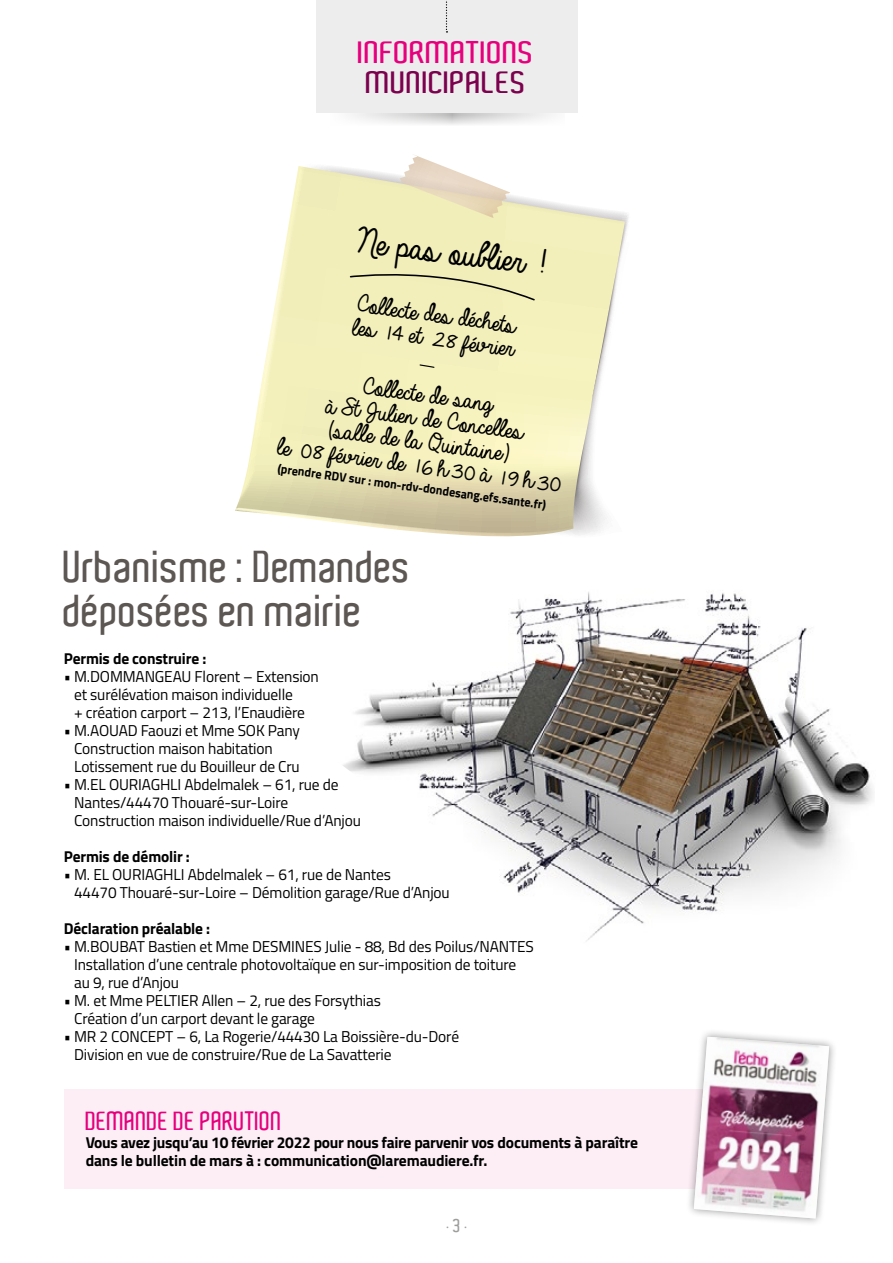
<style>
.page{position:relative;width:893px;height:1263px;background:#fff}
.page>*{position:absolute;margin:0;border:0;box-sizing:border-box;transform-origin:0 0}
.t1{font:600 43.5px/43.5px "Aldo";color:#5d5754}
.t2{font:38.85px "Always In My Heart";color:#000}
.t3{font:600 30px "Aldo";color:#e6007d;scale:1.2 1}
.t4{font:600 30px "Aldo";color:#7c014e;scale:1.2 1}
.t5{font:26.85px/23.7px "Always In My Heart";color:#000}
.t6{font:600 25.5px "Aldo";color:#e6007d}
.t7{font:15.75px/18px "Titillium";letter-spacing:-.01em;color:#000}
.t8{font:700 15.75px/18px "Titillium";letter-spacing:-.01em;color:#000}
.t9{font:700 12.6px "Titillium";color:#000;scale:.95 1}
.t10{font:600 10.5px "Aldo";color:#9d9d9c}
.s1{font-size:18px}
</style>
<div class="page">
<div style="left:64px;top:1089px;width:684px;height:99px;background:#fdeef6"></div>
<svg style="left:352px;top:113px;width:199px;height:12px"></svg>
<div style="left:315px;top:0;width:262px;height:113px;background:#ededed"></div>
<svg style="left:446px;top:1px;width:1px;height:32px"></svg>
<svg style="left:235px;top:166px;width:390px;height:371px"></svg>
<svg style="left:400px;top:154px;width:110px;height:64px"></svg>
<svg style="left:420px;top:364px;width:14px;height:4px"></svg>
<div style="left:349px;top:265px;width:187px;height:37px;background:#f2efba"></div>
<div style="left:685px;top:1029px;width:152px;height:198px;background:#000;opacity:.4"></div>
<img style="left:694px;top:1037px;width:135px;height:181px">
<img style="left:343px;top:592px;width:530px;height:349px">
<h3 class="t3" style="left:358px;top:35px;width:148px">INFORMATIONS</h3>
<h3 class="t4" style="left:366px;top:65px;width:135px">MUNICIPALES</h3>
<h2 class="t2" style="left:353px;top:219px;width:187px;rotate:7deg">Ne pas oublier !</h2>
<h3 class="t5" style="left:353px;top:292px;width:164px;rotate:8deg">Collecte des déchets les 14 et 28 février</h3>
<h3 class="t5" style="left:284px;top:364px;width:285px;text-align:center;rotate:8deg">Collecte de sang<br>à St Julien de Concelles<br>(salle de la Quintaine)<br>le 08 février de 16 h30 à 19 h30</h3>
<p class="t9" style="left:279px;top:458px;width:286px;rotate:8deg">(prendre RDV sur : mon-rdv-dondesang.efs.sante.fr)</p>
<h1 class="t1" style="left:64px;top:545px;width:349px">Urbanisme : Demandes déposées en mairie</h1>
<p class="t8" style="left:64px;top:648px;width:144px">Permis de construire :</p>
<p class="t7" style="left:74px;top:666px;width:246px;text-indent:-10px">• M.DOMMANGEAU Florent – Extension et surélévation maison individuelle<br>+ création carport – 213, l’Enaudière</p>
<p class="t7" style="left:74px;top:720px;width:227px;text-indent:-10px">• M.AOUAD Faouzi et Mme SOK Pany<br>Construction maison habitation<br>Lotissement rue du Bouilleur de Cru</p>
<p class="t7" style="left:74px;top:774px;width:288px;text-indent:-10px">• M.EL OURIAGHLI Abdelmalek – 61, rue de<br>Nantes/44470 Thouaré-sur-Loire<br>Construction maison individuelle/Rue d’Anjou</p>
<p class="t8" style="left:64px;top:846px;width:128px">Permis de démolir :</p>
<p class="t7" style="left:74px;top:864px;width:377px;text-indent:-10px">• M. EL OURIAGHLI Abdelmalek – 61, rue de Nantes<br>44470 Thouaré-sur-Loire – Démolition garage/Rue d’Anjou</p>
<p class="t8" style="left:64px;top:918px;width:148px">Déclaration préalable :</p>
<p class="t7" style="left:74px;top:936px;width:461px;text-indent:-10px">• M.BOUBAT Bastien et Mme DESMINES Julie - 88, Bd des Poilus/NANTES<br>Installation d’une centrale photovoltaïque en sur-imposition de toiture au 9, rue d’Anjou</p>
<p class="t7" style="left:74px;top:990px;width:308px;text-indent:-10px">• M. et Mme PELTIER Allen – 2, rue des Forsythias<br>Création d’un carport devant le garage</p>
<p class="t7" style="left:74px;top:1026px;width:386px;text-indent:-10px">• MR 2 CONCEPT – 6, La Rogerie/44430 La Boissière-du-Doré<br>Division en vue de construire/Rue de La Savatterie</p>
<h3 class="t6" style="left:86px;top:1107px;width:198px">DEMANDE DE PARUTION</h3>
<p class="t8" style="left:86px;top:1133px;width:554px">Vous avez jusqu’au 10 février 2022 pour nous faire parvenir vos documents à paraître dans le bulletin de mars à : communication@laremaudiere.fr.</p>
<p class="t10" style="left:447px;top:1220px;width:22px">• <span class="s1">3</span> •</p>
</div>
